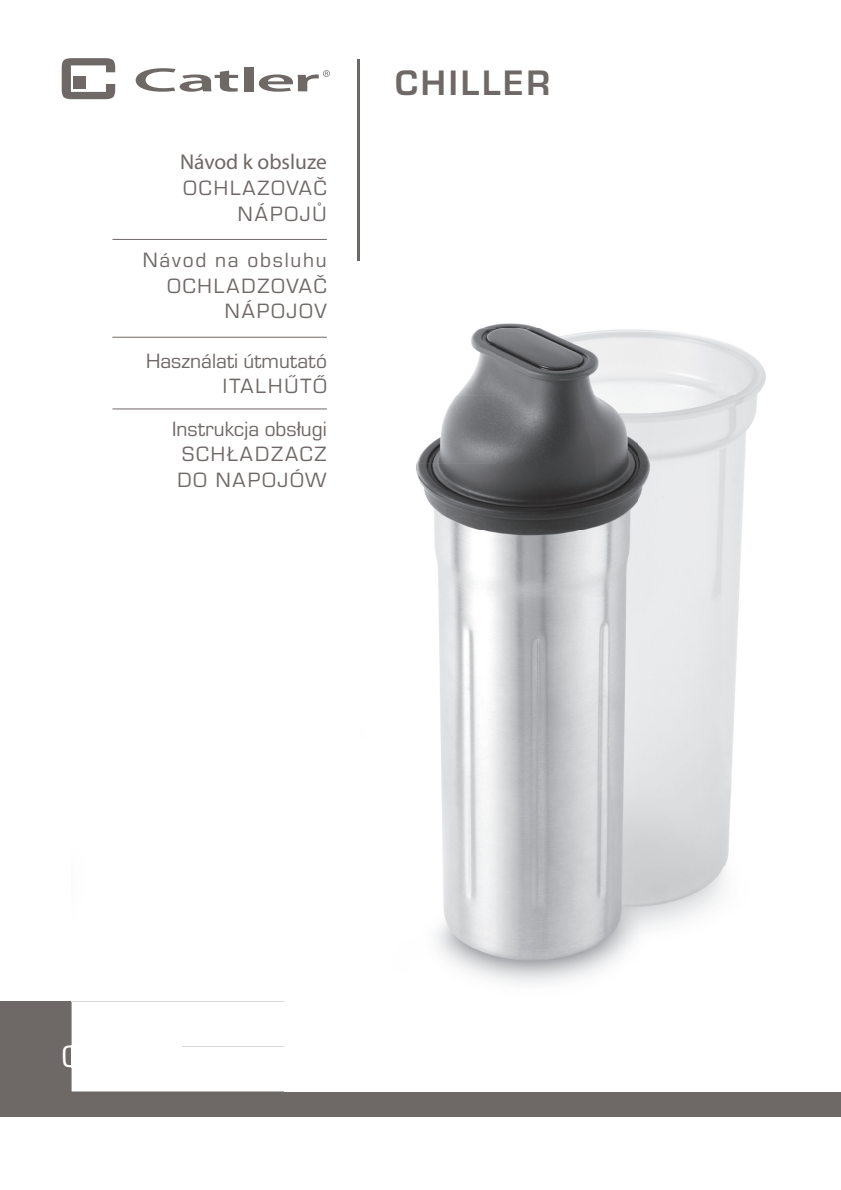
<style>
.page{position:relative;width:841px;height:1190px;background:#fff}
.page>*{position:absolute;margin:0;border:0;box-sizing:border-box;transform-origin:0 0}
.t1{font:700 36.6px "Eurostile TOT";letter-spacing:.08em;color:#6e6866}
.t2{font:21.4px/25.8px "Eurostile TOT";letter-spacing:.08em;color:#6e6866;text-align:right}
.t3{font:21.4px/25.8px "Eurostile TOT";color:#6e6866;text-align:right}
.t4{font:21.4px "Myriad Pro";color:#6e6866}
</style>
<div class="page">
<svg style="left:136px;top:68px;width:102px;height:24px"></svg>
<div style="left:245px;top:67px;width:9px;height:24px;background:#6e6866"></div>
<svg style="left:62px;top:58px;width:53px;height:41px"></svg>
<div style="left:74px;top:77px;width:12px;height:12px;background:#6e6866"></div>
<svg style="left:259px;top:70px;width:71px;height:22px"></svg>
<div style="left:0;top:1001px;width:840px;height:116px;background:#6e6866"></div>
<hr style="left:357px;top:59px;width:2px;height:430px;background:#6e6866">
<img style="left:72px;top:323px;width:694px;height:768px">
<div style="left:284px;top:1001px;width:556px;height:90px;background:#fff"></div>
<div style="left:72px;top:1045px;width:110px;height:22px;background:#fff"></div>
<img style="left:357px;top:261px;width:2px;height:228px">
<hr style="left:112px;top:239px;width:215px;height:1px;background:#6e6866">
<hr style="left:112px;top:337px;width:215px;height:1px;background:#6e6866">
<hr style="left:112px;top:408px;width:215px;height:1px;background:#6e6866">
<p class="t4" style="left:180px;top:149px;width:148px">Návod k obsluze</p>
<p class="t2" style="left:184px;top:176px;width:144px">OCHLAZOVAČ<br>NÁPOJŮ</p>
<p class="t2" style="left:143px;top:247px;width:185px">Návod na obsluhu<br>OCHLADZOVAČ<br>NÁPOJOV</p>
<p class="t3" style="left:146px;top:348px;width:182px">Használati útmutató<br>ITALHŰTŐ</p>
<p class="t2" style="left:172px;top:416px;width:156px;text-align:justify">Instrukcja obsługi SCHŁADZACZ DO NAPOJÓW</p>
<h1 class="t1" style="left:395px;top:63px;width:156px">CHILLER</h1>
</div>
